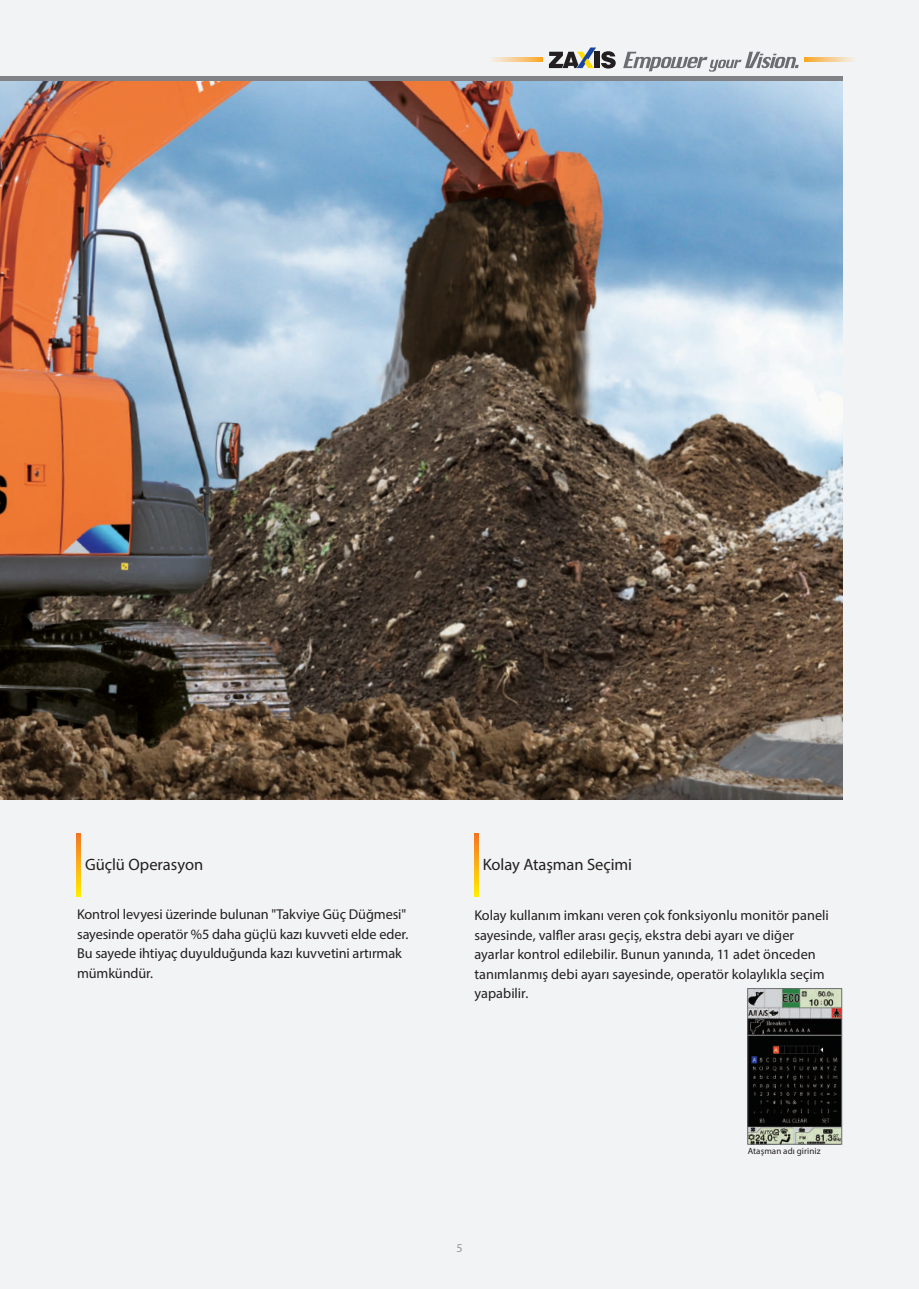
<style>
.page{position:relative;width:919px;height:1289px;background:#fff}
.page>*{position:absolute;margin:0;border:0;box-sizing:border-box;transform-origin:0 0}
.t1{font:16.5px "Myriad Pro";letter-spacing:-.005em;color:#231f20}
.t2{font:14.25px/19.5px "Myriad Pro";color:#231f20}
.t3{font:12px "Myriad Pro";color:#939598}
.t4{font:9px "Myriad Pro";letter-spacing:.01em;color:#231f20}
</style>
<div class="page">
<div style="left:0;top:0;width:918px;height:1288px;background:#f2f3f4"></div>
<svg style="left:549px;top:47px;width:66px;height:22px"></svg>
<svg style="left:623px;top:52px;width:175px;height:20px"></svg>
<svg style="left:492px;top:58px;width:50px;height:3px"></svg>
<svg style="left:804px;top:58px;width:50px;height:3px"></svg>
<img style="left:0;top:81px;width:842px;height:718px">
<hr style="left:0;top:77px;width:842px;height:4px;background:#808285">
<svg style="left:77px;top:833px;width:4px;height:63px"></svg>
<svg style="left:747px;top:988px;width:95px;height:156px"></svg>
<svg style="left:474px;top:833px;width:4px;height:63px"></svg>
<p class="t1" style="left:85px;top:854px;width:120px">Güçlü Operasyon</p>
<p class="t2" style="left:77px;top:904px;width:333px">Kontrol levyesi üzerinde bulunan "Takviye Güç Düğmesi" sayesinde operatör %5 daha güçlü kazı kuvveti elde eder.<br>Bu sayede ihtiyaç duyulduğunda kazı kuvvetini artırmak mümkündür.</p>
<p class="t1" style="left:483px;top:854px;width:151px">Kolay Ataşman Seçimi</p>
<p class="t2" style="left:474px;top:905px;width:356px">Kolay kullanım imkanı veren çok fonksiyonlu monitör paneli sayesinde, valfler arası geçiş, ekstra debi ayarı ve diğer ayarlar kontrol edilebilir. Bunun yanında, 11 adet önceden tanımlanmış debi ayarı sayesinde, operatör kolaylıkla seçim yapabilir.</p>
<p class="t3" style="left:456px;top:1240px;width:8px">5</p>
<p class="t4" style="left:747px;top:1145px;width:74px">Ataşman adı giriniz</p>
</div>
